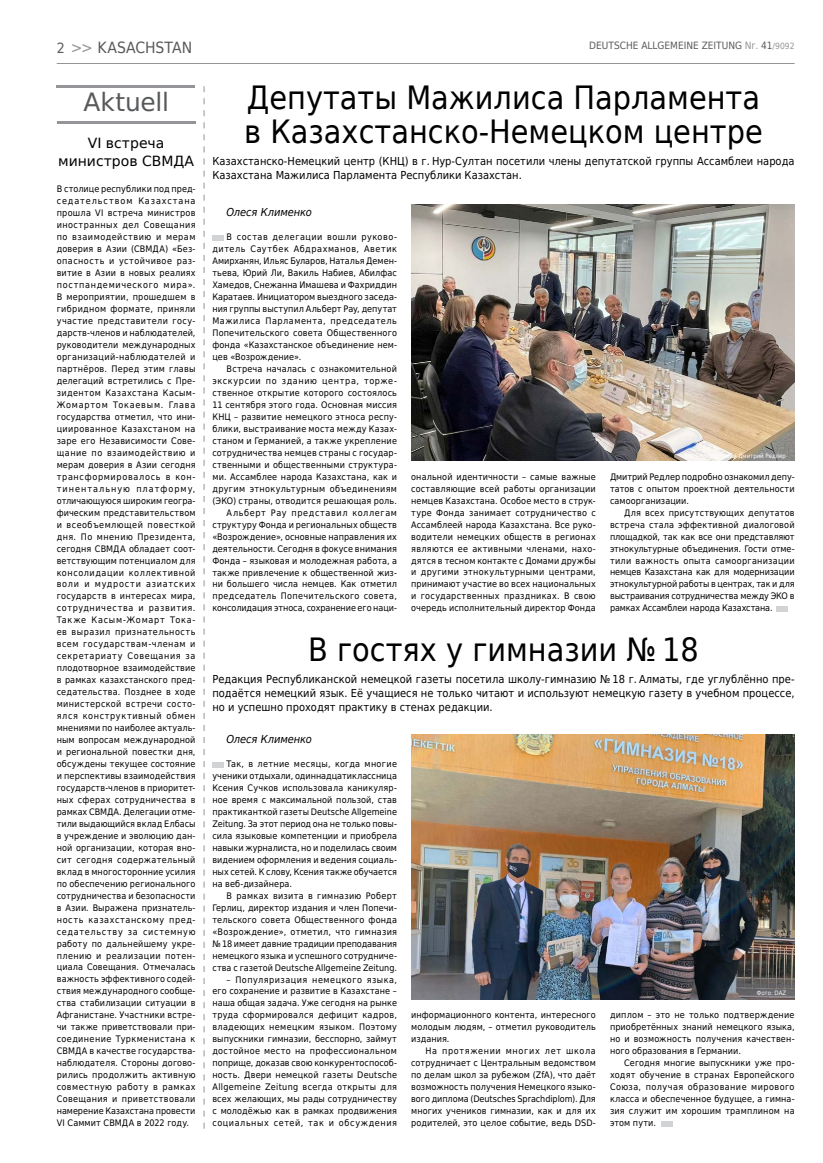
<style>
.page{position:relative;width:823px;height:1163px;background:#fff}
.page>*{position:absolute;margin:0;border:0;box-sizing:border-box;transform-origin:0 0}
.t1{font:32px/34px "DejaVu Sans";color:#000;scale:.9 1}
.t2{font:25.3px "DejaVu Sans Condensed";letter-spacing:-.005em;color:#58595b;scale:1.09 1}
.t3{font:15.4px "DejaVu Sans";color:#58595b;scale:.91 1}
.t4{font:14px/18px "DejaVu Sans";color:#000;text-align:center}
.t5{font:11px/14px "DejaVu Sans Condensed";color:#000}
.t6{font:italic 11px "DejaVu Sans Condensed";letter-spacing:-.005em;color:#000}
.t7{font:10px "DejaVu Sans";color:#58595b;scale:.9 1}
.t8{font:9px/12px "DejaVu Sans Condensed";letter-spacing:.01em;color:#000;text-align:justify}
.t9{font:6px "DejaVu Sans Condensed";color:#fff}
.s1{font-size:14px}
.s2{color:#939598}
.s3{font-size:8.5px;color:#939598}
</style>
<div class="page">
<hr style="left:57px;top:63px;width:737px;height:1px;background:#939598">
<hr style="left:57px;top:85px;width:138px;height:2px;background:#939598">
<hr style="left:57px;top:121px;width:138px;height:2px;background:#939598">
<svg style="left:203px;top:86px;width:1px;height:1042px"></svg>
<div style="left:212px;top:235px;width:12px;height:5px;background:#d1d3d4"></div>
<img style="left:411px;top:204px;width:383px;height:257px">
<div style="left:775px;top:606px;width:11px;height:5px;background:#d1d3d4"></div>
<div style="left:212px;top:761px;width:12px;height:6px;background:#d1d3d4"></div>
<img style="left:411px;top:734px;width:383px;height:265px">
<div style="left:660px;top:1120px;width:12px;height:5px;background:#d1d3d4"></div>
<h3 class="t3" style="left:57px;top:35px;width:150px"><span class="s1">2</span> <span class="s2">&gt;&gt;</span> KASACHSTAN</h3>
<p class="t7" style="left:589px;top:37px;width:229px">DEUTSCHE ALLGEMEINE ZEITUNG <span class="s2">Nr.</span> 41<span class="s3">/9092</span></p>
<h2 class="t2" style="left:83px;top:82px;width:80px">Aktuell</h2>
<h3 class="t4" style="left:58px;top:133px;width:137px">VI встреча министров СВМДА</h3>
<p class="t8" style="left:57px;top:183px;width:140px">В столице республики под пред&shy;седательством Казахстана прошла VI встреча министров иностранных дел Совещания по взаимодействию и мерам доверия в Азии (СВМДА) «Без&shy;опасность и устойчивое раз&shy;витие в Азии в новых реалиях постпандемического мира».<br>В мероприятии, прошедшем в гибридном формате, приняли участие представители госу&shy;дарств-членов и наблюдателей, руководители международных организаций-наблюдателей и партнёров. Перед этим главы делегаций встретились с Пре&shy;зидентом Казахстана Касым-Жомартом Токаевым. Глава государства отметил, что ини&shy;циированное Казахстаном на заре его Независимости Сове&shy;щание по взаимодействию и мерам доверия в Азии сегодня трансформировалось в кон&shy;тинентальную платформу, отличающуюся широким геогра&shy;фическим представительством и всеобъемлющей повесткой дня. По мнению Президента, сегодня СВМДА обладает соот&shy;ветствующим потенциалом для консолидации коллективной воли и мудрости азиатских государств в интересах мира, сотрудничества и развития.<br>Также Касым-Жомарт Тока&shy;ев выразил признательность всем государствам-членам и секретариату Совещания за плодотворное взаимодействие в рамках казахстанского пред&shy;седательства. Позднее в ходе министерской встречи состо&shy;ялся конструктивный обмен мнениями по наиболее актуаль&shy;ным вопросам международной и региональной повестки дня, обсуждены текущее состояние и перспективы взаимодействия государств-членов в приоритет&shy;ных сферах сотрудничества в рамках СВМДА. Делегации отме&shy;тили выдающийся вклад Елбасы в учреждение и эволюцию дан&shy;ной организации, которая вно&shy;сит сегодня содержательный вклад в многосторонние усилия по обеспечению регионального сотрудничества и безопасности в Азии. Выражена признатель&shy;ность казахстанскому пред&shy;седательству за системную работу по дальнейшему укре&shy;плению и реализации потен&shy;циала Совещания. Отмечалась важность эффективного содей&shy;ствия международного сообще&shy;ства стабилизации ситуации в Афганистане. Участники встре&shy;чи также приветствовали при&shy;соединение Туркменистана к СВМДА в качестве государства&shy;наблюдателя. Стороны догово&shy;рились продолжить активную совместную работу в рамках Совещания и приветствовали намерение Казахстана провести VI Саммит СВМДА в 2022 году.</p>
<h1 class="t1" style="left:244px;top:79px;width:577px">Депутаты Мажилиса Парламента в Казахстанско-Немецком центре</h1>
<p class="t5" style="left:212px;top:154px;width:583px">Казахстанско-Немецкий центр (КНЦ) в г. Нур-Султан посетили члены депутатской группы Ассамблеи народа<br>Казахстана Мажилиса Парламента Республики Казахстан.</p>
<p class="t6" style="left:226px;top:205px;width:87px">Олеся Клименко</p>
<p class="t8" style="left:212px;top:231px;width:186px;text-indent:14px">В состав делегации вошли руково&shy;дитель Саутбек Абдрахманов, Аветик Амирханян, Ильяс Буларов, Наталья Демен&shy;тьева, Юрий Ли, Вакиль Набиев, Абилфас Хамедов, Снежанна Имашева и Фахриддин Каратаев. Инициатором выездного заседа&shy;ния группы выступил Альберт Рау, депутат Мажилиса Парламента, председатель Попечительского совета Общественного фонда «Казахстанское объединение нем&shy;цев «Возрождение».</p>
<p class="t8" style="left:212px;top:362px;width:186px;text-align:right">Встреча началась с ознакомительной экскурсии по зданию центра, торже&shy;ственное открытие которого состоялось 11 сентября этого года. Основная миссия КНЦ – развитие немецкого этноса респу&shy;блики, выстраивание моста между Казах&shy;станом и Германией, а также укрепление сотрудничества немцев страны с государ&shy;ственными и общественными структура&shy;ми. Ассамблее народа Казахстана, как и другим этнокультурным объединениям (ЭКО) страны, отводится решающая роль.<br>Альберт Рау представил коллегам структуру Фонда и региональных обществ «Возрождение», основные направления их деятельности. Сегодня в фокусе внимания Фонда – языковая и молодежная работа, а также привлечение к общественной жиз&shy;ни большего числа немцев. Как отметил председатель Попечительского совета, консолидация этноса, сохранение его наци-</p>
<p class="t9" style="left:683px;top:451px;width:104px">Фото предоставил Дмитрий Редлер</p>
<p class="t8" style="left:411px;top:470px;width:186px">ональной идентичности – самые важные составляющие всей работы организации немцев Казахстана. Особое место в струк&shy;туре Фонда занимает сотрудничество с Ассамблеей народа Казахстана. Все руко&shy;водители немецких обществ в регионах являются ее активными членами, нахо&shy;дятся в тесном контакте с Домами дружбы и другими этнокультурными центрами, принимают участие во всех национальных и государственных праздниках. В свою очередь исполнительный директор Фонда</p>
<p class="t8" style="left:609px;top:470px;width:186px">Дмитрий Редлер подробно ознакомил депу&shy;татов с опытом проектной деятельности самоорганизации.</p>
<p class="t8" style="left:609px;top:506px;width:186px;text-indent:14px">Для всех присутствующих депутатов встреча стала эффективной диалоговой площадкой, так как все они представляют этнокультурные объединения. Гости отме&shy;тили важность опыта самоорганизации немцев Казахстана как для модернизации этнокультурной работы в центрах, так и для выстраивания сотрудничества между ЭКО в рамках Ассамблеи народа Казахстана.</p>
<h1 class="t1" style="left:308px;top:630px;width:435px">В гостях у гимназии № 18</h1>
<p class="t5" style="left:212px;top:671px;width:583px;text-align:justify">Редакция Республиканской немецкой газеты посетила школу-гимназию № 18 г. Алматы, где углублённо пре&shy;подаётся немецкий язык. Её учащиеся не только читают и используют немецкую газету в учебном процессе, но и успешно проходят практику в стенах редакции.</p>
<p class="t6" style="left:226px;top:731px;width:87px">Олеся Клименко</p>
<p class="t8" style="left:212px;top:757px;width:186px;text-indent:14px">Так, в летние месяцы, когда многие ученики отдыхали, одиннадцатиклассница Ксения Сучков использовала каникуляр&shy;ное время с максимальной пользой, став практиканткой газеты Deutsche Allgemeine Zeitung. За этот период она не только повы&shy;сила языковые компетенции и приобрела навыки журналиста, но и поделилась своим видением оформления и ведения социаль&shy;ных сетей. К слову, Ксения также обучается на веб-дизайнера.</p>
<p class="t8" style="left:212px;top:888px;width:186px;text-indent:14px">В рамках визита в гимназию Роберт Герлиц, директор издания и член Попечи&shy;тельского совета Общественного фонда «Возрождение», отметил, что гимназия № 18 имеет давние традиции преподавания немецкого языка и успешного сотрудниче&shy;ства с газетой Deutsche Allgemeine Zeitung.</p>
<p class="t8" style="left:212px;top:972px;width:186px;text-indent:14px">– Популяризация немецкого языка, его сохранение и развитие в Казахстане – наша общая задача. Уже сегодня на рынке труда сформировался дефицит кадров, владеющих немецким языком. Поэтому выпускники гимназии, бесспорно, займут достойное место на профессиональном поприще, доказав свою конкурентоспособ&shy;ность. Двери немецкой газеты Deutsche Allgemeine Zeitung всегда открыты для всех желающих, мы рады сотрудничеству с молодёжью как в рамках продвижения социальных сетей, так и обсуждения</p>
<p class="t9" style="left:756px;top:987px;width:31px">Фото: DAZ</p>
<p class="t8" style="left:411px;top:1008px;width:186px">информационного контента, интересного молодым людям, – отметил руководитель издания.</p>
<p class="t8" style="left:411px;top:1044px;width:186px;text-indent:14px">На протяжении многих лет школа сотрудничает с Центральным ведомством по делам школ за рубежом (ZfA), что даёт возможность получения Немецкого языко&shy;вого диплома (Deutsches Sprachdiplom). Для многих учеников гимназии, как и для их родителей, это целое событие, ведь DSD-</p>
<p class="t8" style="left:609px;top:1008px;width:186px">диплом – это не только подтверждение приобретённых знаний немецкого языка, но и возможность получения качествен&shy;ного образования в Германии.</p>
<p class="t8" style="left:609px;top:1056px;width:186px;text-indent:14px">Сегодня многие выпускники уже про&shy;ходят обучение в странах Европейского Союза, получая образование мирового класса и обеспеченное будущее, а гимна&shy;зия служит им хорошим трамплином на этом пути.</p>
</div>
